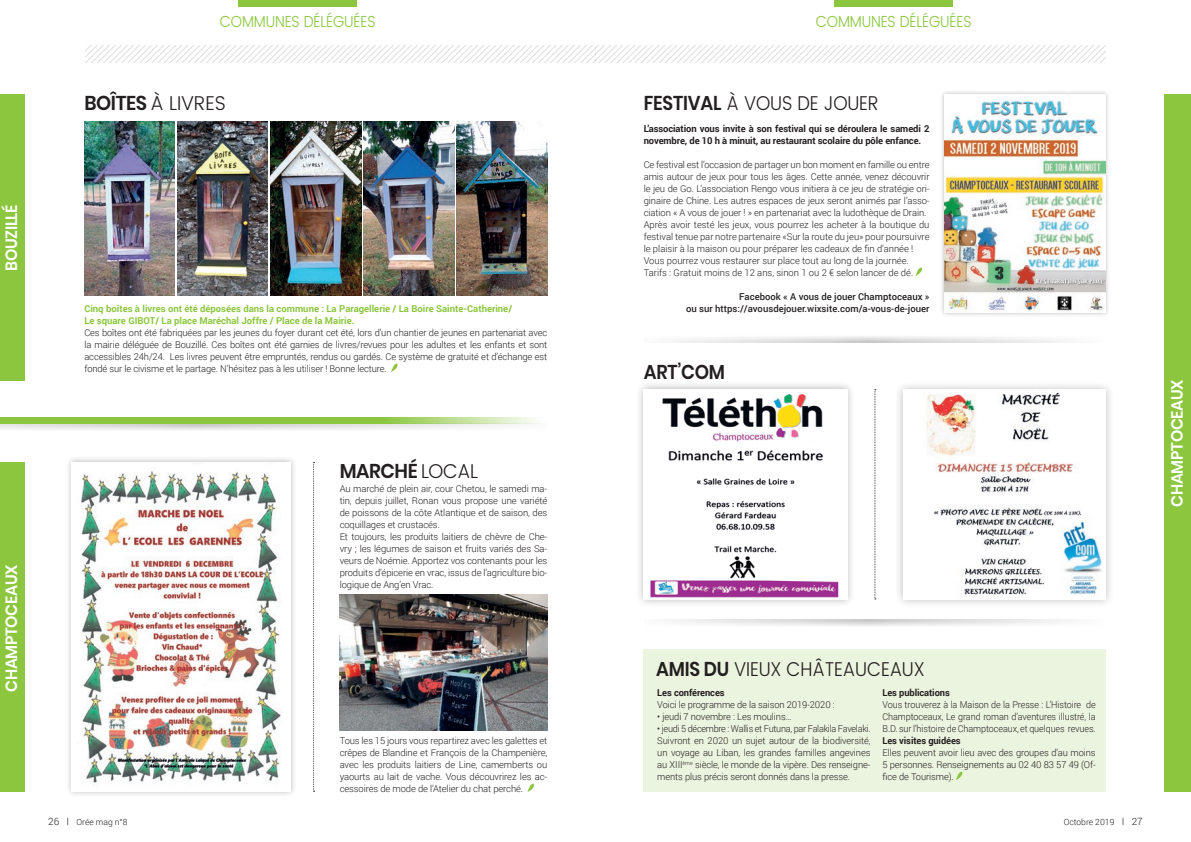
<style>
.page{position:relative;width:1191px;height:842px;background:#fff}
.page>*{position:absolute;margin:0;border:0;box-sizing:border-box;transform-origin:0 0}
.t1{font:300 20px "Poppins";letter-spacing:-.01em;color:#231f20;scale:.91 1}
.t2{font:300 20px "Poppins";letter-spacing:-.01em;color:#231f20}
.t3{font:600 20px "Poppins";letter-spacing:-.02em;color:#231f20;scale:.95 1}
.t4{font:600 20px "Poppins";letter-spacing:-.02em;color:#231f20;scale:.91 1}
.t5{font:600 16.3px "Poppins";letter-spacing:-.02em;color:#fff;scale:.96 1}
.t6{font:300 16px "Poppins";letter-spacing:-.01em;color:#8bc63e;scale:.9 1}
.t7{font:300 9.5px/12px "Roboto";letter-spacing:-.01em;color:#231f20;text-align:justify}
.t8{font:300 9.5px/12px "Roboto";letter-spacing:-.01em;color:#231f20;text-align:justify;scale:.96 1}
.t9{font:700 9.5px/12px "Roboto";letter-spacing:-.01em;color:#231f20}
.t10{font:300 9.5px/12px "Roboto";letter-spacing:-.01em;color:#231f20;text-align:justify;scale:.95 1}
.t11{font:700 9.5px/12px "Roboto";color:#8bc63e}
.t12{font:500 9.5px/12px "Roboto";color:#231f20;text-align:right}
.t13{font:300 8.5px "Roboto";color:#231f20}
.s1{font-weight:600}
.s2{font-weight:300}
.s3{font-size:10px}
</style>
<div class="page">
<div style="left:834px;top:0;width:118px;height:7px;background:#8bc63e"></div>
<svg style="left:86px;top:45px;width:1019px;height:17px"></svg>
<div style="left:238px;top:0;width:119px;height:7px;background:#8bc63e"></div>
<svg style="left:391px;top:363px;width:7px;height:9px"></svg>
<svg style="left:527px;top:783px;width:7px;height:9px"></svg>
<svg style="left:313px;top:462px;width:2px;height:330px"></svg>
<img style="left:84px;top:122px;width:91px;height:174px">
<img style="left:177px;top:122px;width:91px;height:174px">
<img style="left:270px;top:122px;width:91px;height:174px">
<img style="left:364px;top:122px;width:90px;height:174px">
<img style="left:457px;top:122px;width:90px;height:174px">
<img style="left:339px;top:595px;width:208px;height:135px">
<div style="left:65px;top:455px;width:232px;height:343px;background:#231f20;opacity:.3"></div>
<img style="left:71px;top:462px;width:219px;height:330px">
<div style="left:0;top:462px;width:25px;height:330px;background:#8bc63e"></div>
<div style="left:0;top:94px;width:25px;height:287px;background:#8bc63e"></div>
<svg style="left:0;top:424px;width:505px;height:6px"></svg>
<svg style="left:0;top:417px;width:540px;height:7px;fill:#8bc63e"></svg>
<div style="left:1164px;top:94px;width:27px;height:698px;background:#8bc63e"></div>
<svg style="left:874px;top:389px;width:2px;height:210px"></svg>
<svg style="left:915px;top:267px;width:7px;height:9px"></svg>
<svg style="left:672px;top:336px;width:395px;height:6px"></svg>
<svg style="left:672px;top:619px;width:395px;height:7px"></svg>
<div style="left:643px;top:649px;width:463px;height:143px;background:#ebf4de"></div>
<svg style="left:956px;top:771px;width:7px;height:9px"></svg>
<div style="left:940px;top:90px;width:170px;height:227px;background:#231f20;opacity:.3"></div>
<img style="left:944px;top:94px;width:162px;height:218px">
<div style="left:894px;top:380px;width:220px;height:228px;background:#231f20;opacity:.3"></div>
<img style="left:903px;top:390px;width:203px;height:209px">
<div style="left:635px;top:381px;width:220px;height:227px;background:#231f20;opacity:.3"></div>
<img style="left:643px;top:389px;width:204px;height:211px">
<h2 class="t5" style="left:2px;top:271px;width:71px;rotate:-90deg">BOUZILLÉ</h2>
<h2 class="t5" style="left:2px;top:692px;width:134px;rotate:-90deg">CHAMPTOCEAUX</h2>
<h3 class="t6" style="left:220px;top:10px;width:174px">COMMUNES DÉLÉGUÉES</h3>
<h3 class="t6" style="left:816px;top:10px;width:174px">COMMUNES DÉLÉGUÉES</h3>
<h1 class="t2" style="left:84px;top:89px;width:143px"><span class="s1">BOÎTES</span> À LIVRES</h1>
<p class="t11" style="left:84px;top:302px;width:429px">Cinq boîtes à livres ont été déposées dans la commune : La Paragellerie / La Boire Sainte-Catherine/<br>Le square GIBOT/ La place Maréchal Joffre / Place de la Mairie.</p>
<p class="t7" style="left:84px;top:326px;width:464px">Ces boîtes ont été fabriquées par les jeunes du foyer durant cet été, lors d’un chantier de jeunes en partenariat avec la mairie déléguée de Bouzillé. Ces boîtes ont été garnies de livres/revues pour les adultes et les enfants et sont accessibles 24h/24. Les livres peuvent être empruntés, rendus ou gardés. Ce système de gratuité et d’échange est fondé sur le civisme et le partage. N’hésitez pas à les utiliser ! Bonne lecture.</p>
<h1 class="t3" style="left:340px;top:459px;width:147px">MARCHÉ <span class="s2">LOCAL</span></h1>
<p class="t7" style="left:340px;top:482px;width:209px;text-align:left">Au marché de plein air, cour Chetou, le samedi ma&shy;tin, depuis juillet, Ronan vous propose une variété de poissons de la côte Atlantique et de saison, des coquillages et crustacés.<br>Et toujours, les produits laitiers de chèvre de Che&shy;vry ; les légumes de saison et fruits variés des Sa&shy;veurs de Noémie. Apportez vos contenants pour les produits d’épicerie en vrac, issus de l’agriculture bio&shy;logique de Ang’en Vrac.</p>
<p class="t7" style="left:340px;top:734px;width:209px">Tous les 15 jours vous repartirez avec les galettes et crêpes de Blandine et François de la Champenière, avec les produits laitiers de Line, camemberts ou yaourts au lait de vache. Vous découvrirez les ac&shy;cessoires de mode de l’Atelier du chat perché.</p>
<h1 class="t1" style="left:643px;top:89px;width:260px"><span class="s1">FESTIVAL</span> À VOUS DE JOUER</h1>
<p class="t9" style="left:643px;top:122px;width:287px">L’association vous invite à son festival qui se déroulera le samedi 2 novembre, de 10 h à minuit, au restaurant scolaire du pôle enfance.</p>
<p class="t7" style="left:643px;top:158px;width:287px;text-align:left">Ce festival est l’occasion de partager un bon moment en famille ou entre amis autour de jeux pour tous les âges. Cette année, venez découvrir le jeu de Go. L’association Rengo vous initiera à ce jeu de stratégie ori&shy;ginaire de Chine. Les autres espaces de jeux seront animés par l’asso&shy;ciation « A vous de jouer ! » en partenariat avec la ludothèque de Drain.<br>Après avoir testé les jeux, vous pourrez les acheter à la boutique du festival tenue par notre partenaire «Sur la route du jeu» pour poursuivre le plaisir à la maison ou pour préparer les cadeaux de fin d’année !<br>Vous pourrez vous restaurer sur place tout au long de la journée.<br>Tarifs : Gratuit moins de 12 ans, sinon 1 ou 2 € selon lancer de dé.</p>
<p class="t12" style="left:686px;top:290px;width:245px">Facebook « A vous de jouer Champtoceaux »<br>ou sur https://avousdejouer.wixsite.com/a-vous-de-jouer</p>
<h1 class="t4" style="left:643px;top:360px;width:91px">ART’COM</h1>
<h1 class="t1" style="left:656px;top:655px;width:297px"><span class="s1">AMIS DU</span> VIEUX CHÂTEAUCEAUX</h1>
<p class="t9" style="left:657px;top:686px;width:69px">Les conférences</p>
<p class="t7" style="left:657px;top:698px;width:179px">Voici le programme de la saison 2019-2020 :</p>
<p class="t7" style="left:657px;top:710px;width:136px">• jeudi 7 novembre : Les moulins…</p>
<p class="t8" style="left:657px;top:722px;width:224px">• jeudi 5 décembre : Wallis et Futuna, par Falakila Favelaki.<br>Suivront en 2020 un sujet autour de la biodiversité, un voyage au Liban, les grandes familles angevines au XIII<sup>ème</sup> siècle, le monde de la vipère. Des renseigne&shy;ments plus précis seront donnés dans la presse.</p>
<p class="t9" style="left:882px;top:686px;width:69px">Les publications</p>
<p class="t10" style="left:882px;top:698px;width:226px">Vous trouverez à la Maison de la Presse : L’Histoire de Champtoceaux, Le grand roman d’aventures illustré, la B.D. sur l’histoire de Champtoceaux, et quelques revues.</p>
<p class="t9" style="left:882px;top:734px;width:80px">Les visites guidées</p>
<p class="t7" style="left:882px;top:746px;width:215px">Elles peuvent avoir lieu avec des groupes d’au moins 5 personnes. Renseignements au 02 40 83 57 49 (Of&shy;fice de Tourisme).</p>
<p class="t13" style="left:48px;top:816px;width:81px"><span class="s3">26 I</span> Orée mag n°8</p>
<p class="t13" style="left:1063px;top:816px;width:81px">Octobre 2019 <span class="s3">I 27</span></p>
<h2 class="t5" style="left:1167px;top:507px;width:134px;rotate:-90deg">CHAMPTOCEAUX</h2>
</div>
